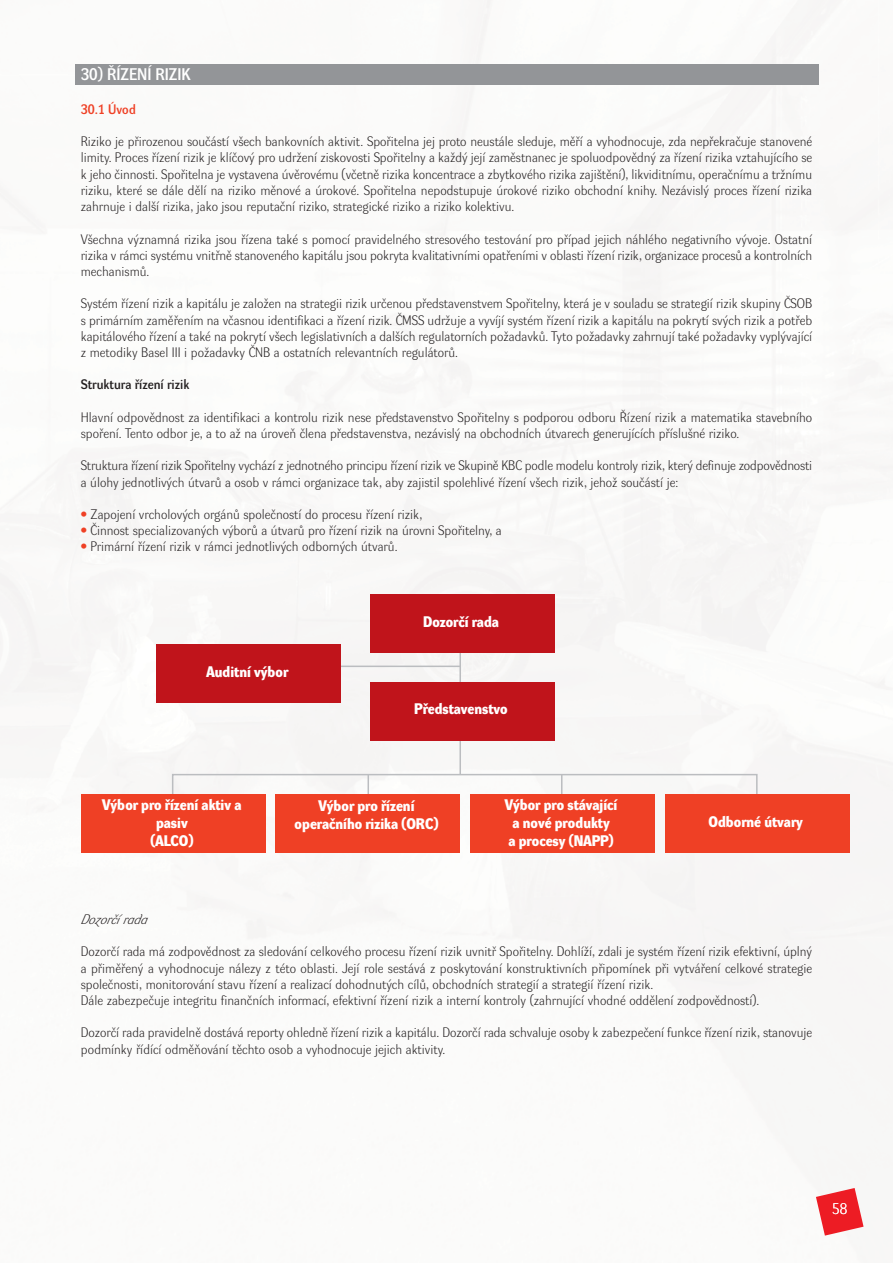
<style>
.page{position:relative;width:893px;height:1263px;background:#fff}
.page>*{position:absolute;margin:0;border:0;box-sizing:border-box;transform-origin:0 0}
.t1{font:16.5px "Dyna Grotesk DCE";color:#fff}
.t2{font:700 15px/18px "Dyna Grotesk DCE";color:#fff;text-align:center}
.t3{font:15px "Dyna Grotesk LCE";color:#fff}
.t4{font:13.5px/16.2px "Dyna Grotesk LCE";color:#231f20}
.t5{font:700 13.5px "Dyna Grotesk LCE";color:#231f20}
.t6{font:italic 13.5px "Dyna Grotesk LCE";color:#231f20}
.t7{font:13.5px "Dyna Grotesk DCE";color:#ef4025}
.s1{color:#ef4025}
</style>
<div class="page">
<img style="left:0;top:0;width:892px;height:1236px">
<div style="left:75px;top:64px;width:744px;height:21px;background:#939598"></div>
<svg style="left:816px;top:1188px;width:47px;height:47px"></svg>
<hr style="left:459px;top:648px;width:2px;height:127px;background:#bbbdc0">
<svg style="left:171px;top:773px;width:587px;height:34px"></svg>
<hr style="left:335px;top:665px;width:125px;height:2px;background:#bbbdc0">
<div style="left:370px;top:595px;width:185px;height:58px;background:#c0141b"></div>
<div style="left:370px;top:682px;width:185px;height:58px;background:#c0141b"></div>
<div style="left:156px;top:644px;width:185px;height:59px;background:#c0141b"></div>
<div style="left:81px;top:794px;width:185px;height:59px;background:#ef4025"></div>
<div style="left:275px;top:794px;width:185px;height:59px;background:#ef4025"></div>
<div style="left:470px;top:794px;width:185px;height:59px;background:#ef4025"></div>
<div style="left:665px;top:794px;width:184px;height:59px;background:#ef4025"></div>
<p class="t1" style="left:81px;top:68px;width:111px">30) ŘÍZENÍ RIZIK</p>
<p class="t7" style="left:81px;top:104px;width:57px">30.1 Úvod</p>
<p class="t4" style="left:81px;top:135px;width:733px;text-align:justify">Riziko je přirozenou součástí všech bankovních aktivit. Spořitelna jej proto neustále sleduje, měří a vyhodnocuje, zda nepřekračuje stanovené limity. Proces řízení rizik je klíčový pro udržení ziskovosti Spořitelny a každý její zaměstnanec je spoluodpovědný za řízení rizika vztahujícího se k jeho činnosti. Spořitelna je vystavena úvěrovému (včetně rizika koncentrace a zbytkového rizika zajištění), likviditnímu, operačnímu a tržnímu riziku, které se dále dělí na riziko měnové a úrokové. Spořitelna nepodstupuje úrokové riziko obchodní knihy. Nezávislý proces řízení rizika zahrnuje i další rizika, jako jsou reputační riziko, strategické riziko a riziko kolektivu.</p>
<p class="t4" style="left:81px;top:232px;width:733px;text-align:justify">Všechna významná rizika jsou řízena také s pomocí pravidelného stresového testování pro případ jejich náhlého negativního vývoje. Ostatní rizika v rámci systému vnitřně stanoveného kapitálu jsou pokryta kvalitativními opatřeními v oblasti řízení rizik, organizace procesů a kontrolních mechanismů.</p>
<p class="t4" style="left:81px;top:297px;width:733px;text-align:justify">Systém řízení rizik a kapitálu je založen na strategii rizik určenou představenstvem Spořitelny, která je v souladu se strategií rizik skupiny ČSOB s primárním zaměřením na včasnou identifikaci a řízení rizik. ČMSS udržuje a vyvíjí systém řízení rizik a kapitálu na pokrytí svých rizik a potřeb kapitálového řízení a také na pokrytí všech legislativních a dalších regulatorních požadavků. Tyto požadavky zahrnují také požadavky vyplývající z metodiky Basel III i požadavky ČNB a ostatních relevantních regulátorů.</p>
<p class="t5" style="left:81px;top:379px;width:110px">Struktura řízení rizik</p>
<p class="t4" style="left:81px;top:410px;width:733px">Hlavní odpovědnost za identifikaci a kontrolu rizik nese představenstvo Spořitelny s podporou odboru Řízení rizik a matematika stavebního spoření. Tento odbor je, a to až na úroveň člena představenstva, nezávislý na obchodních útvarech generujících příslušné riziko.</p>
<p class="t4" style="left:81px;top:459px;width:733px">Struktura řízení rizik Spořitelny vychází z jednotného principu řízení rizik ve Skupině KBC podle modelu kontroly rizik, který definuje zodpovědnosti a úlohy jednotlivých útvarů a osob v rámci organizace tak, aby zajistil spolehlivé řízení všech rizik, jehož součástí je:</p>
<p class="t4" style="left:81px;top:507px;width:343px"><span class="s1">•</span> Zapojení vrcholových orgánů společností do procesu řízení rizik,</p>
<p class="t4" style="left:81px;top:523px;width:422px"><span class="s1">•</span> Činnost specializovaných výborů a útvarů pro řízení rizik na úrovni Spořitelny, a</p>
<p class="t4" style="left:81px;top:540px;width:318px"><span class="s1">•</span> Primární řízení rizik v rámci jednotlivých odborných útvarů.</p>
<p class="t2" style="left:207px;top:664px;width:83px">Auditní výbor</p>
<p class="t2" style="left:423px;top:614px;width:77px">Dozorčí rada</p>
<p class="t2" style="left:414px;top:701px;width:95px">Představenstvo</p>
<p class="t2" style="left:102px;top:797px;width:141px">Výbor pro řízení aktiv a pasiv<br>(ALCO)</p>
<p class="t2" style="left:295px;top:798px;width:145px">Výbor pro řízení operačního rizika (ORC)</p>
<p class="t2" style="left:505px;top:797px;width:114px;text-align:left">Výbor pro stávající a nové produkty<br>a procesy (NAPP)</p>
<p class="t2" style="left:708px;top:814px;width:96px">Odborné útvary</p>
<p class="t6" style="left:81px;top:914px;width:71px">Dozorčí rada</p>
<p class="t4" style="left:81px;top:945px;width:733px">Dozorčí rada má zodpovědnost za sledování celkového procesu řízení rizik uvnitř Spořitelny. Dohlíží, zdali je systém řízení rizik efektivní, úplný a přiměřený a vyhodnocuje nálezy z této oblasti. Její role sestává z poskytování konstruktivních připomínek při vytváření celkové strategie společnosti, monitorování stavu řízení a realizací dohodnutých cílů, obchodních strategií a strategií řízení rizik.<br>Dále zabezpečuje integritu finančních informací, efektivní řízení rizik a interní kontroly (zahrnující vhodné oddělení zodpovědností).</p>
<p class="t4" style="left:81px;top:1026px;width:733px">Dozorčí rada pravidelně dostává reporty ohledně řízení rizik a kapitálu. Dozorčí rada schvaluje osoby k zabezpečení funkce řízení rizik, stanovuje podmínky řídící odměňování těchto osob a vyhodnocuje jejich aktivity.</p>
<p class="t3" style="left:832px;top:1203px;width:17px">58</p>
</div>
